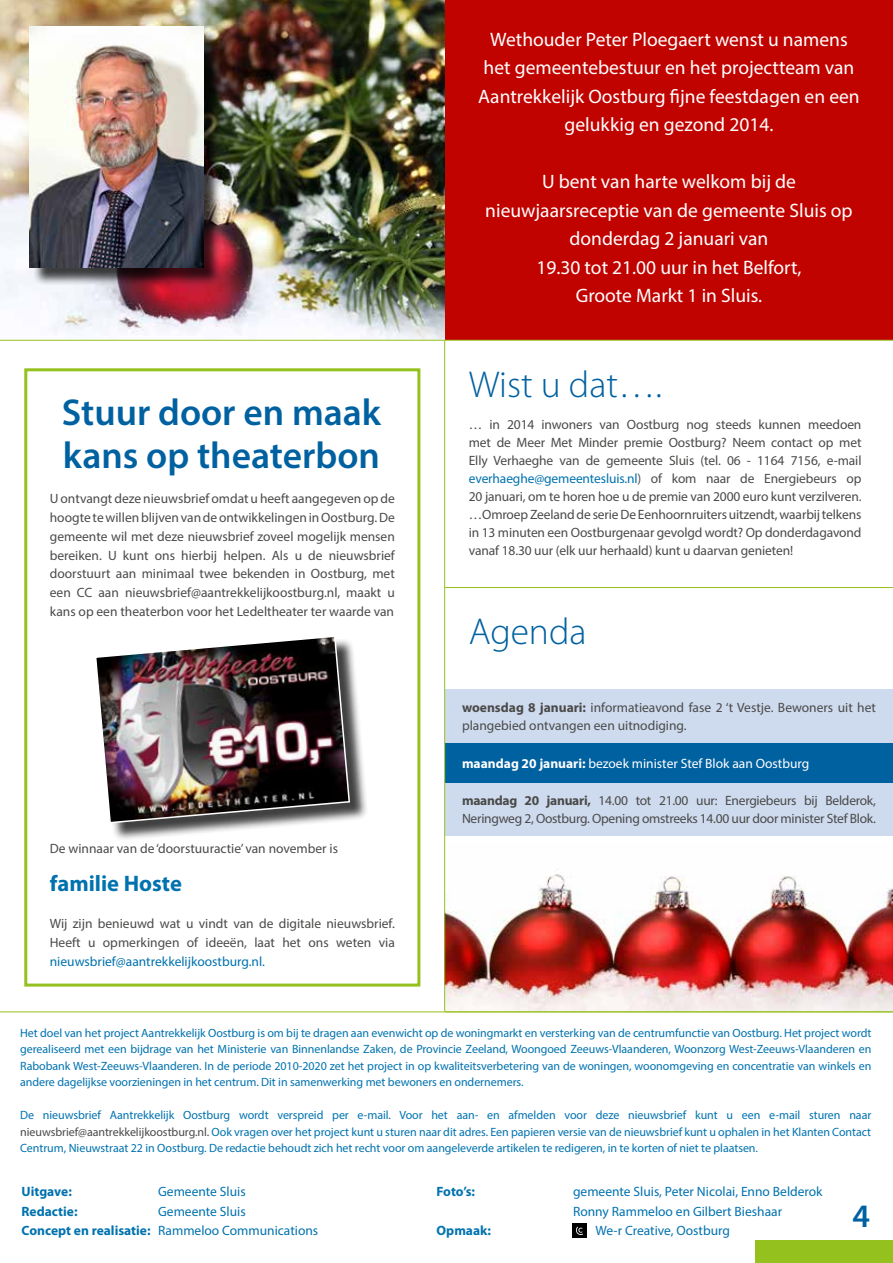
<style>
.page{position:relative;width:893px;height:1263px;background:#fff}
.page>*{position:absolute;margin:0;border:0;box-sizing:border-box;transform-origin:0 0}
.t1{font:600 37.5px/43.5px "Myriad Pro";color:#0061a1}
.t2{font:300 37.5px "Myriad Pro";color:#0061a1}
.t3{font:600 32.85px "Myriad Pro";color:#0061a1}
.t4{font:700 22.5px "Myriad Pro";color:#0072af}
.t5{font:19.5px/28.5px "Myriad Pro";color:#fff;text-align:center}
.t6{font:13.5px/18px "Myriad Pro";color:#4a4a49;text-align:justify}
.t7{font:13.5px/19.5px "Myriad Pro";color:#0072af}
.t8{font:13.5px/18px "Myriad Pro";letter-spacing:-.02em;color:#4a4a49}
.t9{font:13.5px "Myriad Pro";color:#fff}
.t10{font:700 13.5px "Myriad Pro";color:#0072af}
.t11{font:12px/16.5px "Myriad Pro";letter-spacing:-.005em;color:#0072af;text-align:justify}
.s1{color:#0072af}
.s2{font-weight:700}
.s3{color:#4a4a49}
</style>
<div class="page">
<img style="left:445px;top:843px;width:448px;height:168px">
<img style="left:0;top:0;width:445px;height:340px">
<div style="left:445px;top:0;width:448px;height:340px;background:#c10300"></div>
<div style="left:755px;top:1240px;width:138px;height:23px;background:#95c11f"></div>
<div style="left:24px;top:368px;width:396px;height:618px;border:3px solid #95c11f"></div>
<div style="left:445px;top:689px;width:448px;height:54px;background:#cedaed"></div>
<div style="left:445px;top:782px;width:448px;height:54px;background:#cedaed"></div>
<div style="left:445px;top:743px;width:448px;height:39px;background:#0061a1"></div>
<hr style="left:445px;top:587px;width:448px;height:1px;background:#95c11f">
<div style="left:98px;top:638px;width:270px;height:204px;background:#000;opacity:.75"></div>
<img style="left:96px;top:637px;width:255px;height:187px">
<hr style="left:0;top:1011px;width:893px;height:1px;background:#95c11f">
<div style="left:573px;top:1223px;width:14px;height:14px;background:#000"></div>
<svg style="left:576px;top:1226px;width:7px;height:9px"></svg>
<div style="left:32px;top:29px;width:190px;height:258px;background:#000;opacity:.75"></div>
<img style="left:30px;top:27px;width:173px;height:241px">
<hr style="left:0;top:340px;width:893px;height:1px;background:#95c11f">
<hr style="left:444px;top:341px;width:1px;height:670px;background:#95c11f">
<h1 class="t1" style="left:62px;top:389px;width:321px">Stuur door en maak kans op theaterbon</h1>
<p class="t6" style="left:50px;top:489px;width:347px;line-height:18.8px">U ontvangt deze nieuwsbrief omdat u heeft aangegeven op de hoogte te willen blijven van de ontwikkelingen in Oostburg. De gemeente wil met deze nieuwsbrief zoveel mogelijk mensen bereiken. U kunt ons hierbij helpen. Als u de nieuwsbrief doorstuurt aan minimaal twee bekenden in Oostburg, met een CC aan nieuwsbrief@aantrekkelijkoostburg.nl, maakt u kans op een theaterbon voor het Ledeltheater ter waarde van</p>
<p class="t6" style="left:50px;top:839px;width:290px">De winnaar van de ‘doorstuuractie’ van november is</p>
<h3 class="t4" style="left:50px;top:868px;width:134px">familie Hoste</h3>
<p class="t6" style="left:50px;top:914px;width:347px;line-height:18.8px">Wij zijn benieuwd wat u vindt van de digitale nieuwsbrief.<br>Heeft u opmerkingen of ideeën, laat het ons weten via</p>
<p class="t7" style="left:50px;top:951px;width:217px">nieuwsbrief@aantrekkelijkoostburg.nl.</p>
<h3 class="t5" style="left:478px;top:25px;width:383px">Wethouder Peter Ploegaert wenst u namens het gemeentebestuur en het projectteam van Aantrekkelijk Oostburg fijne feestdagen en een gelukkig en gezond 2014.</h3>
<h3 class="t5" style="left:485px;top:167px;width:369px">U bent van harte welkom bij de nieuwjaarsreceptie van de gemeente Sluis op donderdag 2 januari van<br>19.30 tot 21.00 uur in het Belfort,<br>Groote Markt 1 in Sluis.</h3>
<h1 class="t2" style="left:469px;top:362px;width:195px">Wist u dat….</h1>
<p class="t6" style="left:469px;top:415px;width:394px">… in 2014 inwoners van Oostburg nog steeds kunnen meedoen met de Meer Met Minder premie Oostburg? Neem contact op met Elly Verhaeghe van de gemeente Sluis (tel. 06 - 1164 7156, e-mail <span class="s1">everhaeghe@gemeentesluis.nl</span>) of kom naar de Energiebeurs op 20 januari, om te horen hoe u de premie van 2000 euro kunt verzilveren. …Omroep Zeeland de serie De Eenhoornruiters uitzendt, waarbij telkens in 13 minuten een Oostburgenaar gevolgd wordt? Op donderdagavond vanaf 18.30 uur (elk uur herhaald) kunt u daarvan genieten!</p>
<h1 class="t2" style="left:469px;top:609px;width:119px">Agenda</h1>
<p class="t6" style="left:462px;top:699px;width:415px"><span class="s2">woensdag 8 januari:</span> informatieavond fase 2 ‘t Vestje. Bewoners uit het plangebied ontvangen een uitnodiging.</p>
<p class="t9" style="left:462px;top:755px;width:349px"><span class="s2">maandag 20 januari:</span> bezoek minister Stef Blok aan Oostburg</p>
<p class="t8" style="left:462px;top:792px;width:415px"><span class="s2">maandag 20 januari,</span> 14.00 tot 21.00 uur: Energiebeurs bij Belderok,<br>Neringweg 2, Oostburg. Opening omstreeks 14.00 uur door minister Stef Blok.</p>
<p class="t11" style="left:20px;top:1024px;width:853px">Het doel van het project Aantrekkelijk Oostburg is om bij te dragen aan evenwicht op de woningmarkt en versterking van de centrumfunctie van Oostburg. Het project wordt gerealiseerd met een bijdrage van het Ministerie van Binnenlandse Zaken, de Provincie Zeeland, Woongoed Zeeuws-Vlaanderen, Woonzorg West-Zeeuws-Vlaanderen en Rabobank West-Zeeuws-Vlaanderen. In de periode 2010-2020 zet het project in op kwaliteitsverbetering van de woningen, woonomgeving en concentratie van winkels en andere dagelijkse voorzieningen in het centrum. Dit in samenwerking met bewoners en ondernemers.</p>
<p class="t11" style="left:20px;top:1106px;width:853px">De nieuwsbrief Aantrekkelijk Oostburg wordt verspreid per e-mail. Voor het aan- en afmelden voor deze nieuwsbrief kunt u een e-mail sturen naar <span class="s3">nieuwsbrief@aantrekkelijkoostburg.nl.</span> Ook vragen over het project kunt u sturen naar dit adres. Een papieren versie van de nieuwsbrief kunt u ophalen in het Klanten Contact Centrum, Nieuwstraat 22 in Oostburg. De redactie behoudt zich het recht voor om aangeleverde artikelen te redigeren, in te korten of niet te plaatsen.</p>
<p class="t10" style="left:22px;top:1183px;width:52px">Uitgave:</p>
<p class="t7" style="left:158px;top:1181px;width:89px">Gemeente Sluis</p>
<p class="t10" style="left:22px;top:1202px;width:57px">Redactie:</p>
<p class="t10" style="left:437px;top:1183px;width:40px">Foto’s:</p>
<p class="t7" style="left:573px;top:1181px;width:251px">gemeente Sluis, Peter Nicolai, Enno Belderok<br>Ronny Rammeloo en Gilbert Bieshaar</p>
<p class="t10" style="left:437px;top:1222px;width:56px">Opmaak:</p>
<p class="t7" style="left:595px;top:1220px;width:136px">We-r Creative, Oostburg</p>
<h2 class="t3" style="left:852px;top:1195px;width:19px">4</h2>
<p class="t7" style="left:22px;top:1201px;width:298px;text-indent:136px">Gemeente Sluis<br><span class="s2">Concept en realisatie:</span> Rammeloo Communications</p>
</div>
